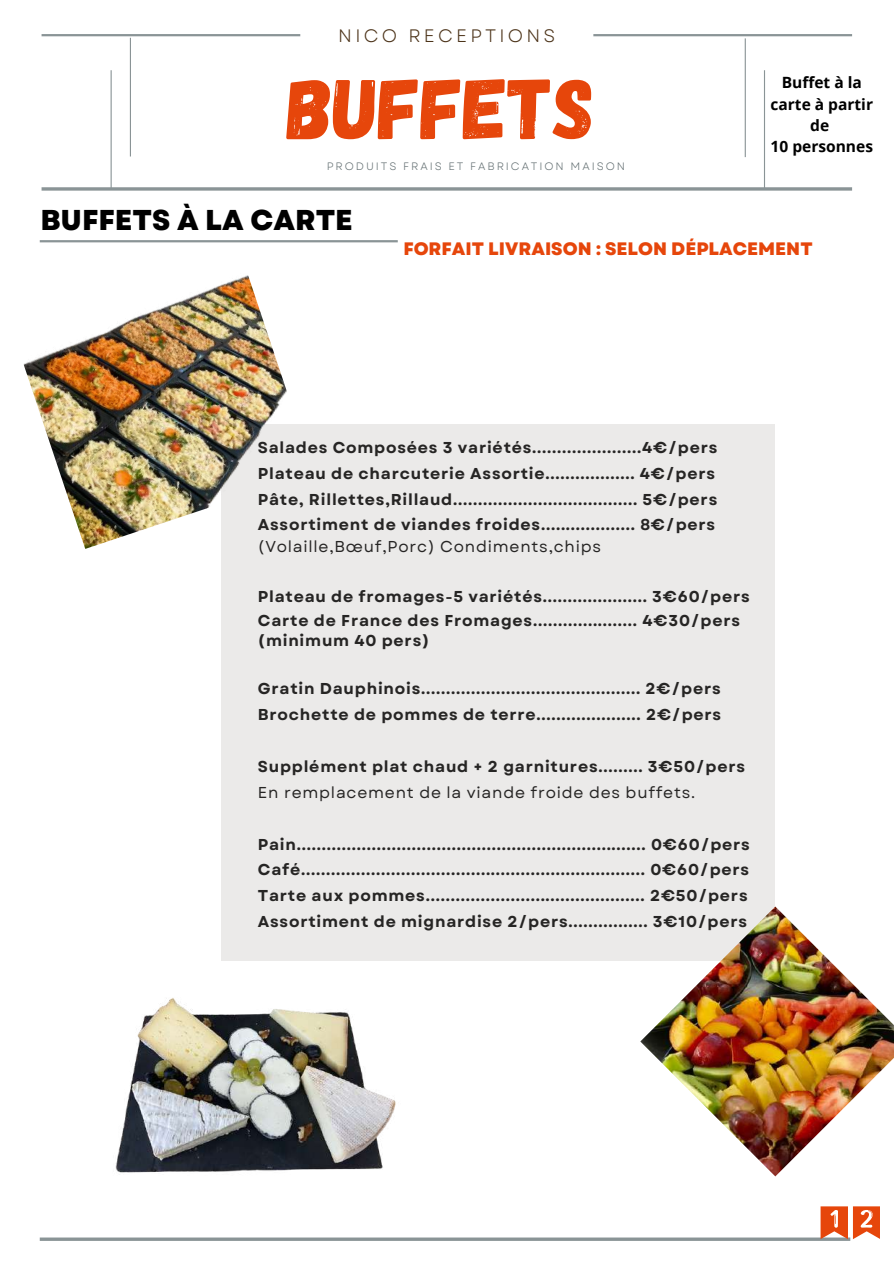
<style>
.page{position:relative;width:894px;height:1264px;background:#fff}
.page>*{position:absolute;margin:0;border:0;box-sizing:border-box;transform-origin:0 0}
.t1{font:86.1px "Gagalin";color:#e6460b}
.t2{font:800 28.65px "Garet";color:#000}
.t3{font:800 18px "Garet";color:#e6460b}
.t4{font:18px "Garet";letter-spacing:.18em;color:#4c3319}
.t5{font:700 15.75px/25.8px "Garet";letter-spacing:.05em;color:#000}
.t6{font:15.75px "Garet";letter-spacing:.05em;color:#000}
.t7{font:700 15.6px/21.3px "Open Sans";color:#000;text-align:center}
.t8{font:10.8px "Garet";letter-spacing:.18em;color:#616d70}
</style>
<div class="page">
<svg style="left:42px;top:187px;width:809px;height:4px;background:#9ba4a5"></svg>
<hr style="left:42px;top:34px;width:258px;height:2px;background:#8a9496">
<hr style="left:40px;top:240px;width:357px;height:2px;background:#8a9496">
<hr style="left:593px;top:34px;width:258px;height:2px;background:#8a9496">
<hr style="left:763px;top:70px;width:1px;height:119px;background:#8a9496">
<hr style="left:744px;top:38px;width:1px;height:119px;background:#8a9496">
<hr style="left:40px;top:1237px;width:810px;height:3px;background:#8a9496">
<hr style="left:130px;top:38px;width:1px;height:118px;background:#8a9496">
<hr style="left:110px;top:70px;width:2px;height:119px;background:#8a9496">
<div style="left:221px;top:424px;width:553px;height:537px;background:#ebeae9"></div>
<img style="left:115px;top:998px;width:281px;height:175px">
<img style="left:23px;top:275px;width:264px;height:274px">
<img style="left:640px;top:906px;width:253px;height:270px">
<svg style="left:820px;top:1206px;width:59px;height:32px"></svg>
<p class="t4" style="left:338px;top:23px;width:218px">NICO RECEPTIONS</p>
<h1 class="t1" style="left:287px;top:53px;width:309px">BUFFETS</h1>
<p class="t8" style="left:326px;top:159px;width:299px">PRODUITS FRAIS ET FABRICATION MAISON</p>
<h2 class="t2" style="left:40px;top:199px;width:314px">BUFFETS À LA CARTE</h2>
<p class="t7" style="left:770px;top:72px;width:104px">Buffet à la carte à partir de<br>10 personnes</p>
<p class="t3" style="left:403px;top:236px;width:410px">FORFAIT LIVRAISON : SELON DÉPLACEMENT</p>
<p class="t5" style="left:258px;top:435px;width:461px">Salades Composées 3 variétés......................4€/pers Plateau de charcuterie Assortie.................. 4€/pers Pâte, Rillettes,Rillaud..................................... 5€/pers Assortiment de viandes froides................... 8€/pers</p>
<p class="t6" style="left:258px;top:535px;width:344px">(Volaille,Bœuf,Porc) Condiments,chips</p>
<p class="t5" style="left:258px;top:584px;width:493px;line-height:23.7px">Plateau de fromages-5 variétés..................... 3€60/pers<br>Carte de France des Fromages..................... 4€30/pers</p>
<p class="t5" style="left:258px;top:627px;width:173px">(minimum 40 pers)</p>
<p class="t5" style="left:258px;top:676px;width:464px">Gratin Dauphinois............................................ 2€/pers<br>Brochette de pommes de terre..................... 2€/pers</p>
<p class="t5" style="left:258px;top:753px;width:488px">Supplément plat chaud + 2 garnitures......... 3€50/pers</p>
<p class="t6" style="left:258px;top:781px;width:439px">En remplacement de la viande froide des buffets.</p>
<p class="t5" style="left:258px;top:831px;width:493px">Pain...................................................................... 0€60/pers Café..................................................................... 0€60/pers Tarte aux pommes............................................ 2€50/pers Assortiment de mignardise 2/pers................ 3€10/pers</p>
</div>
